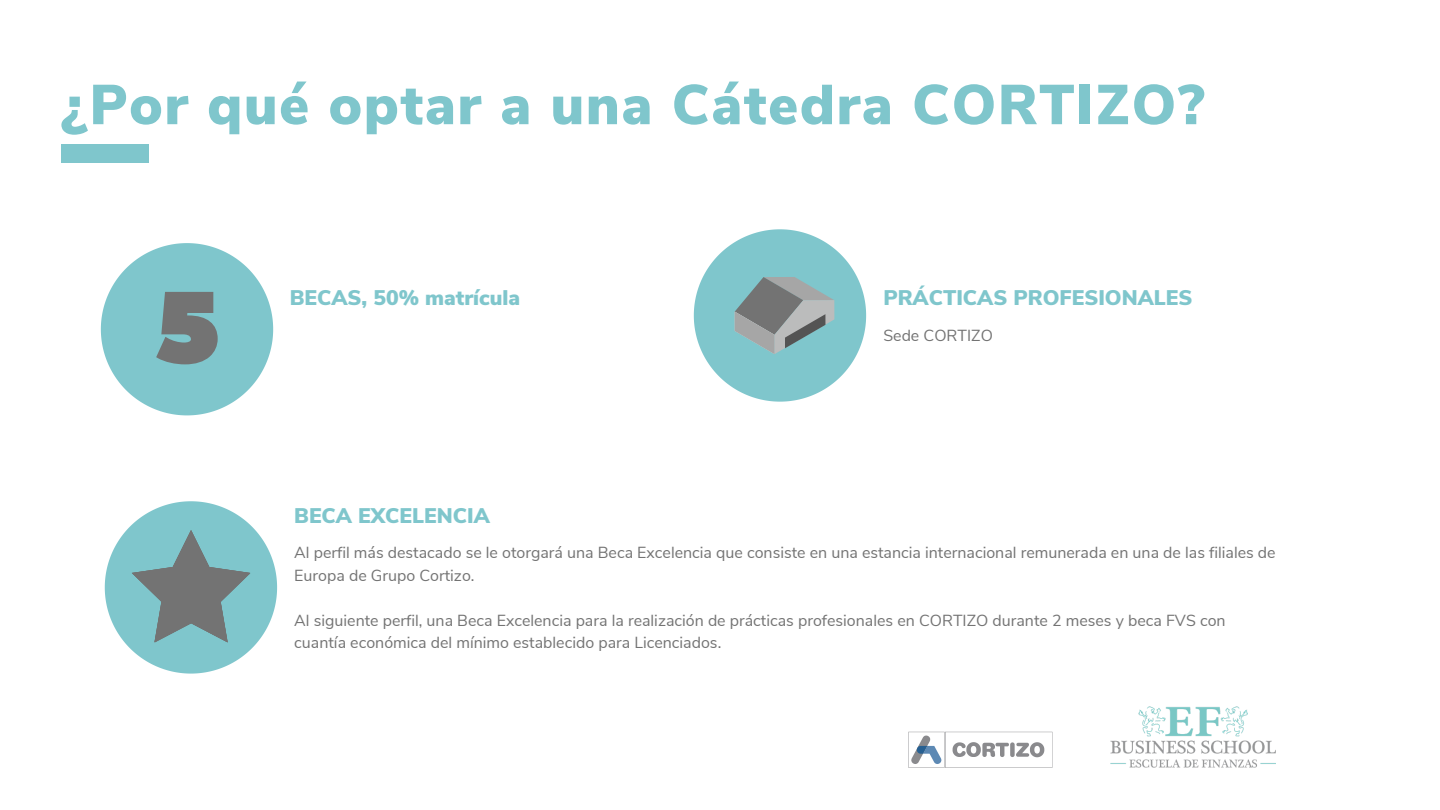
<style>
.page{position:relative;width:1440px;height:810px;background:#fff}
.page>*{position:absolute;margin:0;border:0;box-sizing:border-box;transform-origin:0 0}
.t1{font:900 56px "Nunito Sans";letter-spacing:.03em;color:#7fc6cc}
.t2{font:900 21.1px "Nunito Sans";color:#7fc6cc}
.t3{font:16px/22.4px "Nunito Sans";color:#737373}
</style>
<div class="page">
<svg style="left:101px;top:243px;width:172px;height:172px"></svg>
<svg style="left:105px;top:501px;width:172px;height:173px"></svg>
<svg style="left:694px;top:229px;width:172px;height:173px"></svg>
<div style="left:61px;top:144px;width:87px;height:19px;background:#7fc6cc"></div>
<svg style="left:908px;top:732px;width:144px;height:36px"></svg>
<img style="left:1110px;top:706px;width:166px;height:62px">
<h1 class="t1" style="left:61px;top:68px;width:1145px">¿Por qué optar a una Cátedra CORTIZO?</h1>
<h2 class="t2" style="left:290px;top:284px;width:232px">BECAS, 50% matrícula</h2>
<h2 class="t2" style="left:294px;top:502px;width:197px">BECA EXCELENCIA</h2>
<h2 class="t2" style="left:883px;top:284px;width:311px">PRÁCTICAS PROFESIONALES</h2>
<p class="t3" style="left:883px;top:324px;width:111px">Sede CORTIZO</p>
<p class="t3" style="left:294px;top:542px;width:983px">Al perfil más destacado se le otorgará una Beca Excelencia que consiste en una estancia internacional remunerada en una de las filiales de<br>Europa de Grupo Cortizo.</p>
<p class="t3" style="left:294px;top:609px;width:933px">Al siguiente perfil, una Beca Excelencia para la realización de prácticas profesionales en CORTIZO durante 2 meses y beca FVS con cuantía económica del mínimo establecido para Licenciados.</p>
</div>
